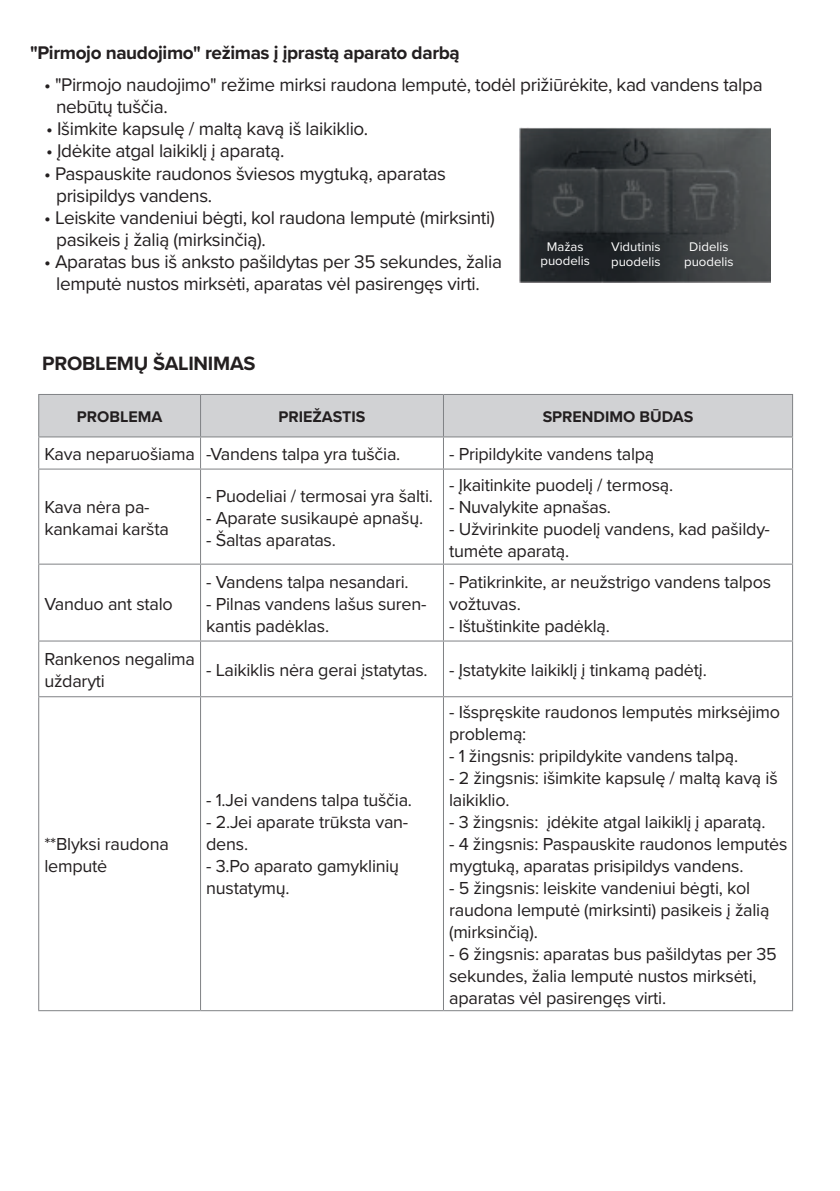
<style>
.page{position:relative;width:840px;height:1191px;background:#fff}
.page>*{position:absolute;margin:0;border:0;box-sizing:border-box;transform-origin:0 0}
.t1{font:700 20px "Proxima Nova";letter-spacing:-.01em;color:#231f20}
.t2{font:19px/22px "Proxima Nova";letter-spacing:-.02em;color:#231f20}
.t3{font:700 19px "Proxima Nova";letter-spacing:-.02em;color:#231f20}
.t4{font:18px/22px "Proxima Nova";letter-spacing:-.015em;color:#231f20}
.t5{font:700 16px "Proxima Nova";color:#231f20}
.t6{font:13px/14.6px "Proxima Nova";color:#fff;text-align:center}
</style>
<div class="page">
<img style="left:519px;top:127px;width:250px;height:156px">
<div style="left:39px;top:395px;width:752px;height:41px;background:#d1d2d4"></div>
<hr style="left:38px;top:394px;width:162px;height:1px;background:#808285">
<hr style="left:38px;top:395px;width:1px;height:41px;background:#808285">
<hr style="left:200px;top:394px;width:243px;height:1px;background:#808285">
<hr style="left:200px;top:395px;width:1px;height:41px;background:#808285">
<hr style="left:443px;top:394px;width:349px;height:1px;background:#808285">
<hr style="left:442px;top:395px;width:1px;height:41px;background:#808285">
<hr style="left:791px;top:395px;width:1px;height:41px;background:#808285">
<hr style="left:38px;top:436px;width:162px;height:1px;background:#808285">
<hr style="left:38px;top:437px;width:1px;height:31px;background:#808285">
<hr style="left:200px;top:436px;width:243px;height:1px;background:#808285">
<hr style="left:200px;top:437px;width:1px;height:31px;background:#808285">
<hr style="left:443px;top:436px;width:349px;height:1px;background:#808285">
<hr style="left:442px;top:437px;width:1px;height:31px;background:#808285">
<hr style="left:791px;top:437px;width:1px;height:31px;background:#808285">
<hr style="left:38px;top:468px;width:162px;height:1px;background:#808285">
<hr style="left:38px;top:469px;width:1px;height:94px;background:#808285">
<hr style="left:200px;top:468px;width:243px;height:1px;background:#808285">
<hr style="left:200px;top:469px;width:1px;height:94px;background:#808285">
<hr style="left:443px;top:468px;width:349px;height:1px;background:#808285">
<hr style="left:442px;top:469px;width:1px;height:94px;background:#808285">
<hr style="left:791px;top:469px;width:1px;height:94px;background:#808285">
<hr style="left:38px;top:563px;width:162px;height:1px;background:#808285">
<hr style="left:38px;top:564px;width:1px;height:76px;background:#808285">
<hr style="left:200px;top:563px;width:243px;height:1px;background:#808285">
<hr style="left:200px;top:564px;width:1px;height:76px;background:#808285">
<hr style="left:443px;top:563px;width:349px;height:1px;background:#808285">
<hr style="left:442px;top:564px;width:1px;height:76px;background:#808285">
<hr style="left:791px;top:564px;width:1px;height:76px;background:#808285">
<hr style="left:38px;top:640px;width:162px;height:1px;background:#808285">
<hr style="left:38px;top:641px;width:1px;height:55px;background:#808285">
<hr style="left:200px;top:640px;width:243px;height:1px;background:#808285">
<hr style="left:200px;top:641px;width:1px;height:55px;background:#808285">
<hr style="left:443px;top:640px;width:349px;height:1px;background:#808285">
<hr style="left:442px;top:641px;width:1px;height:55px;background:#808285">
<hr style="left:791px;top:641px;width:1px;height:55px;background:#808285">
<hr style="left:38px;top:696px;width:162px;height:1px;background:#808285">
<hr style="left:38px;top:697px;width:1px;height:313px;background:#808285">
<hr style="left:200px;top:696px;width:243px;height:1px;background:#808285">
<hr style="left:200px;top:697px;width:1px;height:313px;background:#808285">
<hr style="left:443px;top:696px;width:349px;height:1px;background:#808285">
<hr style="left:442px;top:697px;width:1px;height:313px;background:#808285">
<hr style="left:791px;top:697px;width:1px;height:313px;background:#808285">
<hr style="left:38px;top:1010px;width:162px;height:1px;background:#808285">
<hr style="left:200px;top:1010px;width:243px;height:1px;background:#808285">
<hr style="left:443px;top:1010px;width:349px;height:1px;background:#808285">
<p class="t3" style="left:30px;top:39px;width:431px">"Pirmojo naudojimo" režimas į įprastą aparato darbą</p>
<p class="t2" style="left:56px;top:73px;width:707px;text-indent:-12px">• "Pirmojo naudojimo" režime mirksi raudona lemputė, todėl prižiūrėkite, kad vandens talpa nebūtų tuščia.</p>
<p class="t2" style="left:46px;top:117px;width:323px">• Išimkite kapsulę / maltą kavą iš laikiklio.</p>
<p class="t2" style="left:46px;top:139px;width:240px">• Įdėkite atgal laikiklį į aparatą.</p>
<p class="t2" style="left:56px;top:161px;width:391px;text-indent:-12px">• Paspauskite raudonos šviesos mygtuką, aparatas prisipildys vandens.</p>
<p class="t2" style="left:56px;top:205px;width:440px;text-indent:-12px">• Leiskite vandeniui bėgti, kol raudona lemputė (mirksinti) pasikeis į žalią (mirksinčią).</p>
<p class="t2" style="left:44px;top:249px;width:459px;text-align:center">• Aparatas bus iš anksto pašildytas per 35 sekundes, žalia lemputė nustos mirksėti, aparatas vėl pasirengęs virti.</p>
<p class="t6" style="left:540px;top:239px;width:51px">Mažas puodelis</p>
<p class="t6" style="left:610px;top:239px;width:51px;text-align:left">Vidutinis puodelis</p>
<p class="t6" style="left:683px;top:239px;width:51px">Didelis puodelis</p>
<p class="t1" style="left:42px;top:348px;width:214px">PROBLEMŲ ŠALINIMAS</p>
<p class="t5" style="left:77px;top:405px;width:87px">PROBLEMA</p>
<p class="t5" style="left:278px;top:405px;width:89px">PRIEŽASTIS</p>
<p class="t5" style="left:542px;top:405px;width:152px">SPRENDIMO BŪDAS</p>
<p class="t4" style="left:44px;top:442px;width:357px">Kava neparuošiama -Vandens talpa yra tuščia.</p>
<p class="t4" style="left:449px;top:442px;width:207px">- Pripildykite vandens talpą</p>
<p class="t4" style="left:44px;top:495px;width:126px">Kava nėra pa&shy;kankamai karšta</p>
<p class="t4" style="left:449px;top:473px;width:225px">- Įkaitinkite puodelį / termosą.</p>
<p class="t4" style="left:449px;top:495px;width:163px">- Nuvalykite apnašas.</p>
<p class="t4" style="left:449px;top:517px;width:322px">- Užvirinkite puodelį vandens, kad pašildy&shy;tumėte aparatą.</p>
<p class="t4" style="left:206px;top:484px;width:228px">- Puodeliai / termosai yra šalti.</p>
<p class="t4" style="left:206px;top:506px;width:218px">- Aparate susikaupė apnašų.</p>
<p class="t4" style="left:206px;top:528px;width:131px">- Šaltas aparatas.</p>
<p class="t4" style="left:44px;top:592px;width:130px">Vanduo ant stalo</p>
<p class="t4" style="left:206px;top:570px;width:204px">- Vandens talpa nesandari.</p>
<p class="t4" style="left:206px;top:592px;width:221px">- Pilnas vandens lašus suren&shy;kantis padėklas.</p>
<p class="t4" style="left:449px;top:570px;width:323px">- Patikrinkite, ar neužstrigo vandens talpos vožtuvas.</p>
<p class="t4" style="left:449px;top:614px;width:162px">- Ištuštinkite padėklą.</p>
<p class="t4" style="left:44px;top:647px;width:152px">Rankenos negalima uždaryti</p>
<p class="t4" style="left:206px;top:658px;width:502px">- Laikiklis nėra gerai įstatytas. - Įstatykite laikiklį į tinkamą padėtį.</p>
<p class="t4" style="left:44px;top:832px;width:126px">**Blyksi raudona lemputė</p>
<p class="t4" style="left:206px;top:788px;width:207px">- 1.Jei vandens talpa tuščia.</p>
<p class="t4" style="left:206px;top:810px;width:203px">- 2.Jei aparate trūksta van&shy;dens.</p>
<p class="t4" style="left:206px;top:854px;width:194px">- 3.Po aparato gamyklinių nustatymų.</p>
<p class="t4" style="left:449px;top:700px;width:332px">- Išspręskite raudonos lemputės mirksėjimo problemą:</p>
<p class="t4" style="left:449px;top:744px;width:290px">- 1 žingsnis: pripildykite vandens talpą.</p>
<p class="t4" style="left:449px;top:766px;width:330px">- 2 žingsnis: išimkite kapsulę / maltą kavą iš laikiklio.</p>
<p class="t4" style="left:449px;top:810px;width:318px">- 3 žingsnis: įdėkite atgal laikiklį į aparatą.</p>
<p class="t4" style="left:449px;top:832px;width:339px">- 4 žingsnis: Paspauskite raudonos lemputės mygtuką, aparatas prisipildys vandens.</p>
<p class="t4" style="left:449px;top:876px;width:322px">- 5 žingsnis: leiskite vandeniui bėgti, kol raudona lemputė (mirksinti) pasikeis į žalią (mirksinčią).</p>
<p class="t4" style="left:449px;top:942px;width:329px">- 6 žingsnis: aparatas bus pašildytas per 35 sekundes, žalia lemputė nustos mirksėti, aparatas vėl pasirengęs virti.</p>
</div>
